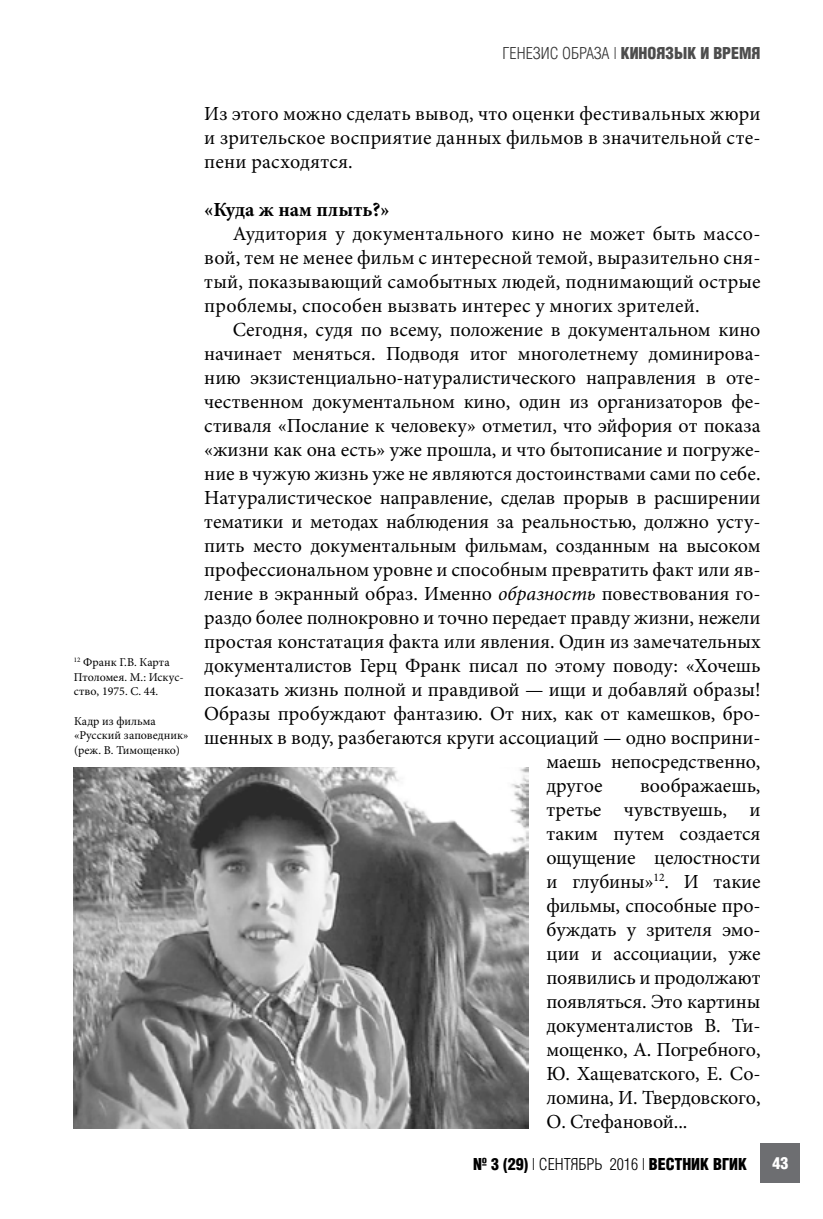
<style>
.page{position:relative;width:823px;height:1219px;background:#fff}
.page>*{position:absolute;margin:0;border:0;box-sizing:border-box;transform-origin:0 0}
.t1{font:20px/24px "Minion Pro";letter-spacing:-.005em;color:#000;text-align:justify}
.t2{font:700 20px "Minion Pro";color:#000}
.t3{font:700 16px "AG Letterica Cond L";color:#000}
.t4{font:16px "AG Letterica Cond L";color:#333}
.t5{font:700 16px "AG Letterica Cond L";color:#fff}
.t6{font:12px/14.4px "Minion Pro";color:#000}
.s1{font-weight:700;color:#4d4d4d}
.s2{font-style:italic}
.s3{font-weight:400}
</style>
<div class="page">
<div style="left:760px;top:1143px;width:39px;height:40px;background:#6d6e71"></div>
<img style="left:73px;top:768px;width:455px;height:360px">
<p class="t4" style="left:502px;top:44px;width:259px">ГЕНЕЗИС ОБРАЗА | <span class="s1">КИНОЯЗЫК И ВРЕМЯ</span></p>
<p class="t6" style="left:74px;top:655px;width:111px"><sup>12</sup> Франк Г.В. Карта<br>Птоломея. М.: Искус&shy;ство, 1975. С. 44.</p>
<p class="t6" style="left:74px;top:714px;width:116px">Кадр из фильма «Русский заповедник» (реж. В. Тимощенко)</p>
<p class="t1" style="left:204px;top:102px;width:557px">Из этого можно сделать вывод, что оценки фестивальных жюри и зрительское восприятие данных фильмов в значительной сте&shy;пени расходятся.</p>
<p class="t2" style="left:204px;top:196px;width:187px">«Куда ж нам плыть?»</p>
<p class="t1" style="left:204px;top:222px;width:557px;text-indent:28px">Аудитория у документального кино не может быть массо&shy;вой, тем не менее фильм с интересной темой, выразительно сня&shy;тый, показывающий самобытных людей, поднимающий острые проблемы, способен вызвать интерес у многих зрителей.</p>
<p class="t1" style="left:232px;top:318px;width:529px">Сегодня, судя по всему, положение в документальном кино</p>
<p class="t1" style="left:204px;top:342px;width:557px">начинает меняться. Подводя итог многолетнему доминирова-</p>
<p class="t1" style="left:204px;top:366px;width:557px">нию экзистенциально-натуралистического направления в оте-</p>
<p class="t1" style="left:204px;top:390px;width:557px">чественном документальном кино, один из организаторов фе-</p>
<p class="t1" style="left:204px;top:414px;width:557px">стиваля «Послание к человеку» отметил, что эйфория от показа</p>
<p class="t1" style="left:204px;top:438px;width:557px">«жизни как она есть» уже прошла, и что бытописание и погруже-</p>
<p class="t1" style="left:204px;top:462px;width:557px">ние в чужую жизнь уже не являются достоинствами сами по себе.</p>
<p class="t1" style="left:204px;top:486px;width:557px">Натуралистическое направление, сделав прорыв в расширении</p>
<p class="t1" style="left:204px;top:510px;width:557px">тематики и методах наблюдения за реальностью, должно усту-</p>
<p class="t1" style="left:204px;top:534px;width:557px">пить место документальным фильмам, созданным на высоком</p>
<p class="t1" style="left:204px;top:558px;width:557px">профессиональном уровне и способным превратить факт или яв-</p>
<p class="t1" style="left:204px;top:582px;width:557px">ление в экранный образ. Именно <span class="s2">образность</span> повествования го-</p>
<p class="t1" style="left:204px;top:606px;width:557px">раздо более полнокровно и точно передает правду жизни, нежели</p>
<p class="t1" style="left:204px;top:630px;width:557px">простая констатация факта или явления. Один из замечательных</p>
<p class="t1" style="left:204px;top:654px;width:557px">документалистов Герц Франк писал по этому поводу: «Хочешь</p>
<p class="t1" style="left:204px;top:678px;width:557px">показать жизнь полной и правдивой — ищи и добавляй образы!</p>
<p class="t1" style="left:204px;top:702px;width:557px">Образы пробуждают фантазию. От них, как от камешков, бро-</p>
<p class="t1" style="left:204px;top:726px;width:557px">шенных в воду, разбегаются круги ассоциаций — одно восприни-</p>
<p class="t1" style="left:546px;top:750px;width:215px">маешь непосредственно,</p>
<p class="t1" style="left:546px;top:774px;width:58px">другое</p>
<p class="t1" style="left:546px;top:774px;width:215px;text-indent:93px">воображаешь, третье чувствуешь, и таким путем создается ощущение целостности и глубины»<sup>12</sup>. И такие фильмы, способные про&shy;буждать у зрителя эмо&shy;ции и ассоциации, уже появились и продолжают появляться. Это картины документалистов В. Ти&shy;мощенко, А. Погребного, Ю. Хащеватского, Е. Со&shy;ломина, И. Твердовского, О. Стефановой...</p>
<p class="t3" style="left:473px;top:1154px;width:275px">№ 3 (29) <span class="s3">| СЕНТЯБРЬ 2016 |</span> ВЕСТНИК ВГИК</p>
<p class="t5" style="left:772px;top:1153px;width:17px">43</p>
</div>
